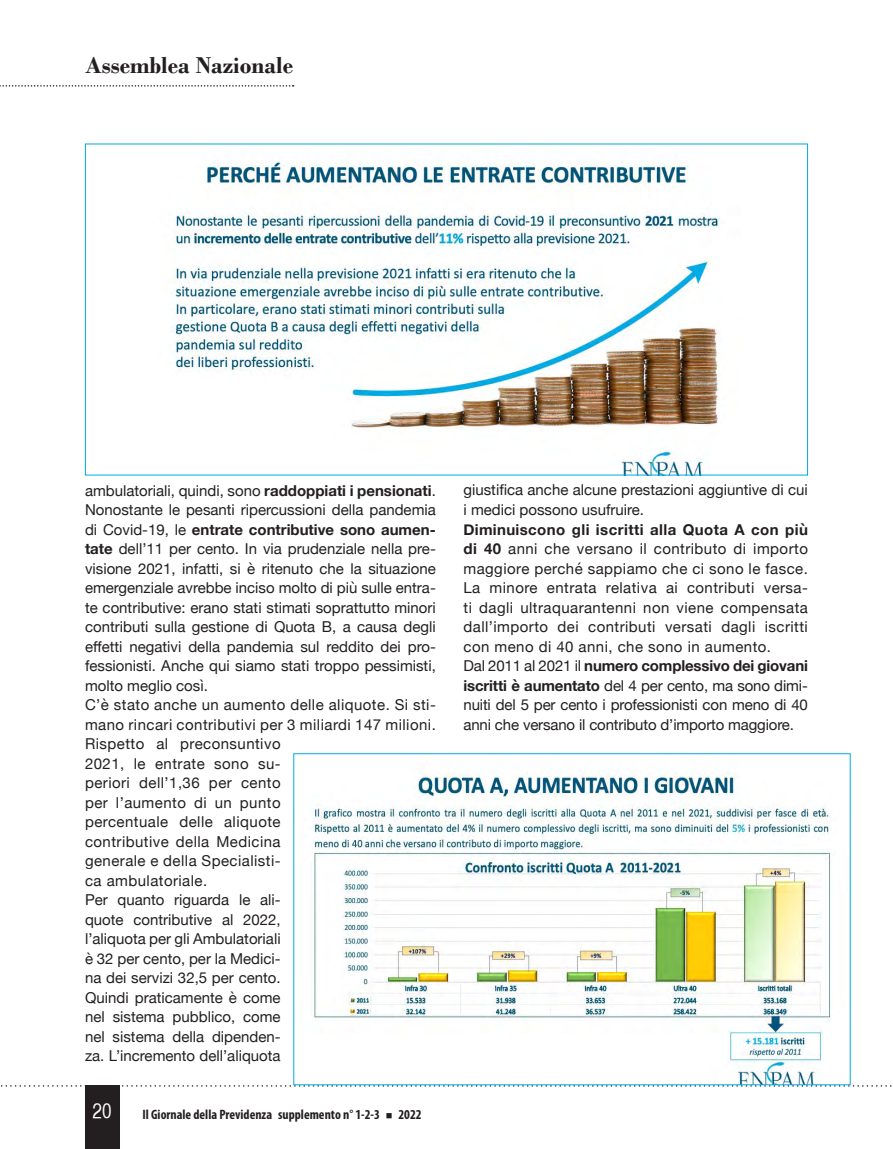
<style>
.page{position:relative;width:893px;height:1149px;background:#fff}
.page>*{position:absolute;margin:0;border:0;box-sizing:border-box;transform-origin:0 0}
.t1{font:700 24px "Bodoni";color:#231f20}
.t2{font:21px "Helvetica CY Plain";color:#fff}
.t3{font:15px/19.5px "Helvetica Neue";letter-spacing:.03em;color:#231f20;text-align:justify}
.t4{font:15px/19.5px "Helvetica Neue";color:#231f20}
.t5{font:700 condensed 13.65px "Myriad Pro";color:#231f20}
.s1{font-weight:700}
</style>
<div class="page">
<svg style="left:1px;top:1084px;width:891px;height:2px"></svg>
<svg style="left:0;top:85px;width:294px;height:2px"></svg>
<div style="left:85px;top:1084px;width:34px;height:64px;background:#231f20"></div>
<img style="left:171px;top:161px;width:549px;height:312px">
<img style="left:311px;top:770px;width:520px;height:312px">
<h1 class="t1" style="left:85px;top:51px;width:209px">Assemblea Nazionale</h1>
<p class="t4" style="left:85px;top:481px;width:352px">ambulatoriali, quindi, sono <span class="s1">raddoppiati i pensionati</span>.</p>
<p class="t3" style="left:85px;top:500px;width:352px">Nonostante le pesanti ripercussioni della pandemia di Covid-19, le <span class="s1">entrate contributive sono aumen&shy;tate</span> dell’11 per cento. In via prudenziale nella pre&shy;visione 2021, infatti, si è ritenuto che la situazione emergenziale avrebbe inciso molto di più sulle entra&shy;te contributive: erano stati stimati soprattutto minori contributi sulla gestione di Quota B, a causa degli effetti negativi della pandemia sul reddito dei pro&shy;fessionisti. Anche qui siamo stati troppo pessimisti, molto meglio così.</p>
<p class="t3" style="left:85px;top:695px;width:352px;text-align:left">C’è stato anche un aumento delle aliquote. Si sti&shy;mano rincari contributivi per 3 miliardi 147 milioni.<br>Rispetto al preconsuntivo<br>2021, le entrate sono su-<br>periori dell’1,36 per cento<br>per l’aumento di un punto<br>percentuale delle aliquote<br>contributive della Medicina<br>generale e della Specialisti-<br>ca ambulatoriale.</p>
<p class="t3" style="left:85px;top:890px;width:197px">Per quanto riguarda le ali&shy;quote contributive al 2022, l’aliquota per gli Ambulatoriali è 32 per cento, per la Medici&shy;na dei servizi 32,5 per cento.<br>Quindi praticamente è come nel sistema pubblico, come nel sistema della dipenden&shy;za. L’incremento dell’aliquota</p>
<h2 class="t2" style="left:92px;top:1098px;width:21px">20</h2>
<p class="t5" style="left:143px;top:1105px;width:281px">Il Giornale della Previdenza supplemento n° 1-2-3 ■ 2022</p>
<p class="t4" style="left:463px;top:481px;width:346px">giustifica anche alcune prestazioni aggiuntive di cui i medici possono usufruire.</p>
<p class="t3" style="left:463px;top:520px;width:346px"><span class="s1">Diminuiscono gli iscritti alla Quota A con più di 40</span> anni che versano il contributo di importo maggiore perché sappiamo che ci sono le fasce.</p>
<p class="t3" style="left:463px;top:578px;width:346px">La minore entrata relativa ai contributi versa&shy;ti dagli ultraquarantenni non viene compensata dall’importo dei contributi versati dagli iscritti con meno di 40 anni, che sono in aumento.</p>
<p class="t3" style="left:463px;top:656px;width:346px">Dal 2011 al 2021 il <span class="s1">numero complessivo dei giovani iscritti è aumentato</span> del 4 per cento, ma sono dimi&shy;nuiti del 5 per cento i professionisti con meno di 40 anni che versano il contributo d’importo maggiore.</p>
</div>
